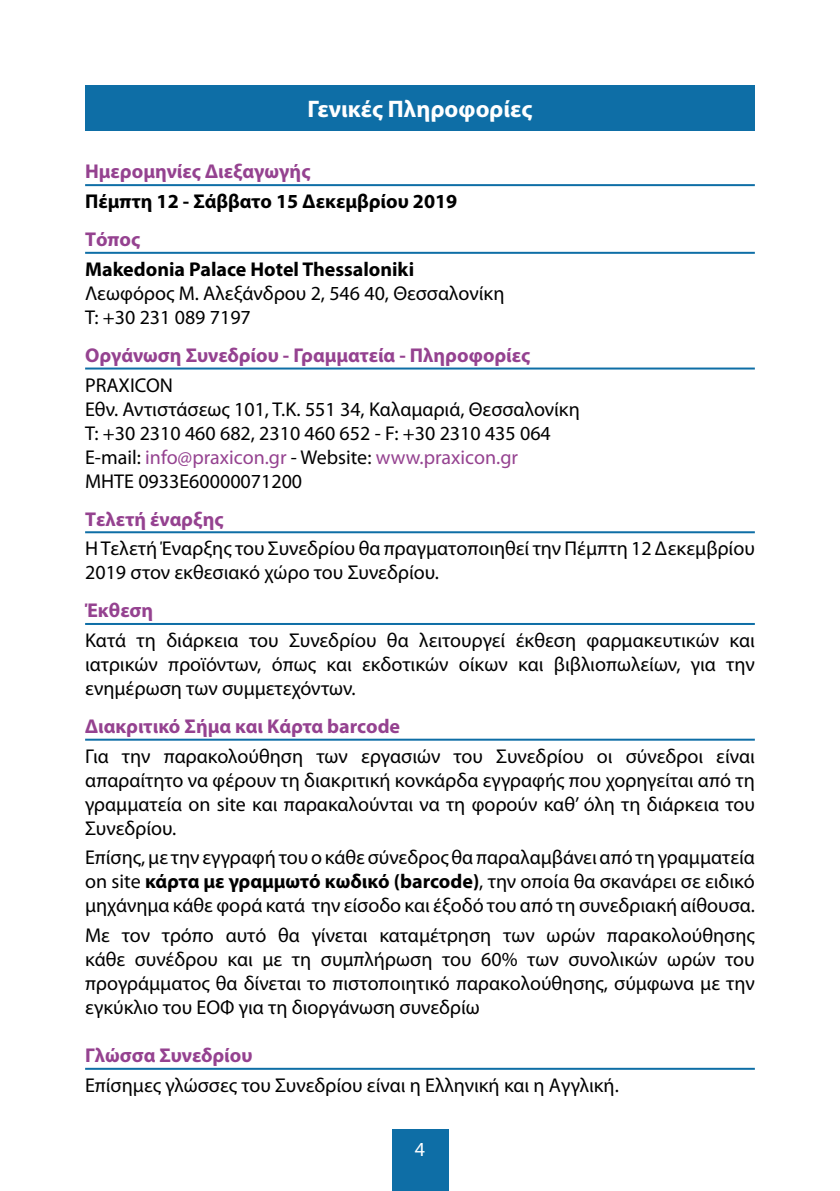
<style>
.page{position:relative;width:840px;height:1191px;background:#fff}
.page>*{position:absolute;margin:0;border:0;box-sizing:border-box;transform-origin:0 0}
.t1{font:700 24px "Myriad Pro";color:#fff}
.t2{font:20px/24px "Myriad Pro";color:#000;text-align:justify}
.t3{font:700 20px "Myriad Pro";color:#954290}
.t4{font:700 20px "Myriad Pro";color:#000}
.t5{font:20px "Myriad Pro";color:#fff}
.s1{color:#954290}
.s2{font-weight:700}
</style>
<div class="page">
<div style="left:391px;top:1129px;width:57px;height:62px;background:#0e6ea6"></div>
<hr style="left:85px;top:184px;width:669px;height:2px;background:#0e6ea6">
<hr style="left:85px;top:252px;width:669px;height:2px;background:#0e6ea6">
<hr style="left:85px;top:367px;width:669px;height:2px;background:#0e6ea6">
<hr style="left:85px;top:531px;width:669px;height:2px;background:#0e6ea6">
<hr style="left:85px;top:623px;width:669px;height:2px;background:#0e6ea6">
<hr style="left:85px;top:738px;width:669px;height:2px;background:#0e6ea6">
<hr style="left:85px;top:1067px;width:669px;height:2px;background:#0e6ea6">
<div style="left:85px;top:85px;width:669px;height:45px;background:#0e6ea6"></div>
<p class="t1" style="left:307px;top:93px;width:226px">Γενικές Πληροφορίες</p>
<p class="t3" style="left:85px;top:159px;width:227px">Ημερομηνίες Διεξαγωγής</p>
<p class="t4" style="left:85px;top:188px;width:373px">Πέμπτη 12 - Σάββατο 15 Δεκεμβρίου 2019</p>
<p class="t3" style="left:85px;top:226px;width:57px">Τόπος</p>
<p class="t4" style="left:85px;top:256px;width:330px">Makedonia Palace Hotel Thessaloniki</p>
<p class="t2" style="left:85px;top:281px;width:420px">Λεωφόρος Μ. Αλεξάνδρου 2, 546 40, Θεσσαλονίκη<br>T: +30 231 089 7197</p>
<p class="t3" style="left:85px;top:342px;width:446px">Οργάνωση Συνεδρίου - Γραμματεία - Πληροφορίες</p>
<p class="t2" style="left:85px;top:372px;width:496px;text-align:left">PRAXICON<br>Εθν. Αντιστάσεως 101, Τ.Κ. 551 34, Καλαμαριά, Θεσσαλονίκη Τ: +30 2310 460 682, 2310 460 652 - F: +30 2310 435 064<br>E-mail: <span class="s1">info@praxicon.gr</span> - Website: <span class="s1">www.praxicon.gr<br></span>ΜΗΤΕ 0933Ε60000071200</p>
<p class="t3" style="left:85px;top:506px;width:140px">Τελετή έναρξης</p>
<p class="t2" style="left:85px;top:536px;width:670px">Η Τελετή Έναρξης του Συνεδρίου θα πραγματοποιηθεί την Πέμπτη 12 Δεκεμβρίου<br>2019 στον εκθεσιακό χώρο του Συνεδρίου.</p>
<p class="t3" style="left:85px;top:597px;width:70px">Έκθεση</p>
<p class="t2" style="left:85px;top:628px;width:670px">Κατά τη διάρκεια του Συνεδρίου θα λειτουργεί έκθεση φαρμακευτικών και ιατρικών προϊόντων, όπως και εκδοτικών οίκων και βιβλιοπωλείων, για την ενημέρωση των συμμετεχόντων.</p>
<p class="t3" style="left:85px;top:713px;width:316px">Διακριτικό Σήμα και Κάρτα barcode</p>
<p class="t2" style="left:85px;top:743px;width:671px">Για την παρακολούθηση των εργασιών του Συνεδρίου οι σύνεδροι είναι απαραίτητο να φέρουν τη διακριτική κονκάρδα εγγραφής που χορηγείται από τη γραμματεία on site και παρακαλούνται να τη φορούν καθ’ όλη τη διάρκεια του Συνεδρίου.</p>
<p class="t2" style="left:85px;top:845px;width:671px">Επίσης, με την εγγραφή του ο κάθε σύνεδρος θα παραλαμβάνει από τη γραμματεία on site <span class="s2">κάρτα με γραμμωτό κωδικό (barcode)</span>, την οποία θα σκανάρει σε ειδικό μηχάνημα κάθε φορά κατά την είσοδο και έξοδό του από τη συνεδριακή αίθουσα.</p>
<p class="t2" style="left:85px;top:923px;width:670px">Με τον τρόπο αυτό θα γίνεται καταμέτρηση των ωρών παρακολούθησης κάθε συνέδρου και με τη συμπλήρωση του 60% των συνολικών ωρών του προγράμματος θα δίνεται το πιστοποιητικό παρακολούθησης, σύμφωνα με την εγκύκλιο του ΕΟΦ για τη διοργάνωση συνεδρίω</p>
<p class="t3" style="left:85px;top:1042px;width:169px">Γλώσσα Συνεδρίου</p>
<p class="t2" style="left:85px;top:1072px;width:535px">Επίσημες γλώσσες του Συνεδρίου είναι η Ελληνική και η Αγγλική.</p>
<p class="t5" style="left:414px;top:1137px;width:12px">4</p>
</div>
